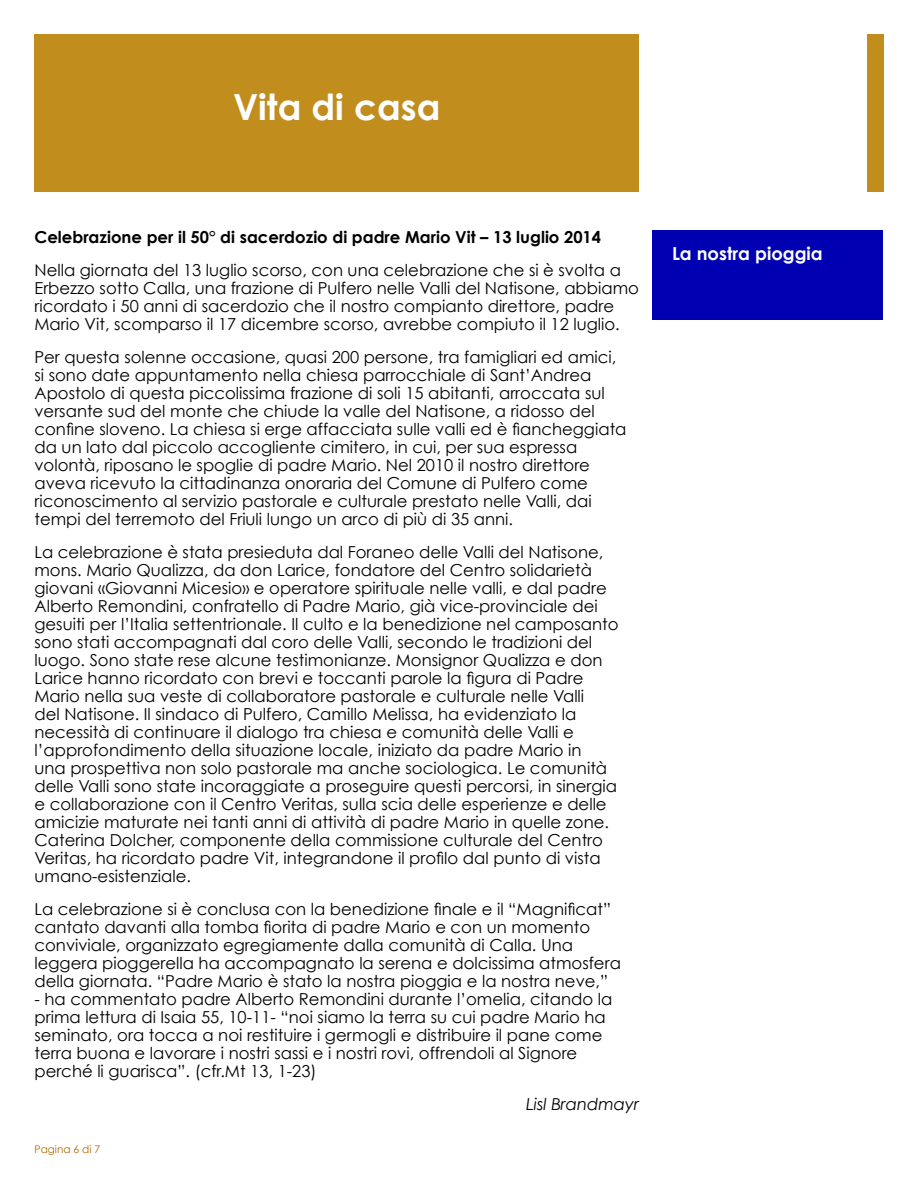
<style>
.page{position:relative;width:918px;height:1188px;background:#fff}
.page>*{position:absolute;margin:0;border:0;box-sizing:border-box;transform-origin:0 0}
.t1{font:700 36px "Century Gothic";color:#fff}
.t2{font:700 18px "Century Gothic";color:#fff}
.t3{font:16.5px/18px "Century Gothic";color:#000}
.t4{font:700 16.5px "Century Gothic";color:#000}
.t5{font:italic 16.5px "Century Gothic";color:#000}
.t6{font:10.5px "Century Gothic";color:#b06a00}
</style>
<div class="page">
<div style="left:652px;top:230px;width:232px;height:90px;background:#0000b2"></div>
<div style="left:34px;top:34px;width:605px;height:158px;background:#c18d1d"></div>
<div style="left:867px;top:34px;width:17px;height:158px;background:#c18d1d"></div>
<h1 class="t1" style="left:233px;top:84px;width:209px">Vita di casa</h1>
<p class="t4" style="left:34px;top:226px;width:568px">Celebrazione per il 50° di sacerdozio di padre Mario Vit – 13 luglio 2014</p>
<p class="t3" style="left:34px;top:261px;width:606px">Nella giornata del 13 luglio scorso, con una celebrazione che si è svolta a Erbezzo sotto Calla, una frazione di Pulfero nelle Valli del Natisone, abbiamo ricordato i 50 anni di sacerdozio che il nostro compianto direttore, padre Mario Vit, scomparso il 17 dicembre scorso, avrebbe compiuto il 12 luglio.</p>
<p class="t3" style="left:34px;top:348px;width:594px">Per questa solenne occasione, quasi 200 persone, tra famigliari ed amici, si sono date appuntamento nella chiesa parrocchiale di Sant’Andrea Apostolo di questa piccolissima frazione di soli 15 abitanti, arroccata sul versante sud del monte che chiude la valle del Natisone, a ridosso del confine sloveno. La chiesa si erge affacciata sulle valli ed è fiancheggiata da un lato dal piccolo accogliente cimitero, in cui, per sua espressa volontà, riposano le spoglie di padre Mario. Nel 2010 il nostro direttore aveva ricevuto la cittadinanza onoraria del Comune di Pulfero come riconoscimento al servizio pastorale e culturale prestato nelle Valli, dai tempi del terremoto del Friuli lungo un arco di più di 35 anni.</p>
<p class="t3" style="left:34px;top:543px;width:586px">La celebrazione è stata presieduta dal Foraneo delle Valli del Natisone, mons. Mario Qualizza, da don Larice, fondatore del Centro solidarietà giovani «Giovanni Micesio» e operatore spirituale nelle valli, e dal padre Alberto Remondini, confratello di Padre Mario, già vice-provinciale dei gesuiti per l’Italia settentrionale. Il culto e la benedizione nel camposanto sono stati accompagnati dal coro delle Valli, secondo le tradizioni del luogo. Sono state rese alcune testimonianze. Monsignor Qualizza e don Larice hanno ricordato con brevi e toccanti parole la figura di Padre Mario nella sua veste di collaboratore pastorale e culturale nelle Valli<br>del Natisone. Il sindaco di Pulfero, Camillo Melissa, ha evidenziato la necessità di continuare il dialogo tra chiesa e comunità delle Valli e l’approfondimento della situazione locale, iniziato da padre Mario in<br>una prospettiva non solo pastorale ma anche sociologica. Le comunità delle Valli sono state incoraggiate a proseguire questi percorsi, in sinergia e collaborazione con il Centro Veritas, sulla scia delle esperienze e delle amicizie maturate nei tanti anni di attività di padre Mario in quelle zone.<br>Caterina Dolcher, componente della commissione culturale del Centro Veritas, ha ricordato padre Vit, integrandone il profilo dal punto di vista umano-esistenziale.</p>
<p class="t3" style="left:34px;top:900px;width:588px">La celebrazione si è conclusa con la benedizione finale e il “Magnificat” cantato davanti alla tomba fiorita di padre Mario e con un momento conviviale, organizzato egregiamente dalla comunità di Calla. Una leggera pioggerella ha accompagnato la serena e dolcissima atmosfera della giornata. “Padre Mario è stato la nostra pioggia e la nostra neve,”</p>
<p class="t3" style="left:34px;top:990px;width:579px">- ha commentato padre Alberto Remondini durante l’omelia, citando la prima lettura di Isaia 55, 10-11- “noi siamo la terra su cui padre Mario ha seminato, ora tocca a noi restituire i germogli e distribuire il pane come terra buona e lavorare i nostri sassi e i nostri rovi, offrendoli al Signore perché li guarisca”. (cfr.Mt 13, 1-23)</p>
<p class="t5" style="left:526px;top:1094px;width:114px">Lisl Brandmayr</p>
<p class="t6" style="left:34px;top:1143px;width:67px">Pagina 6 di 7</p>
<p class="t2" style="left:672px;top:242px;width:152px">La nostra pioggia</p>
</div>
